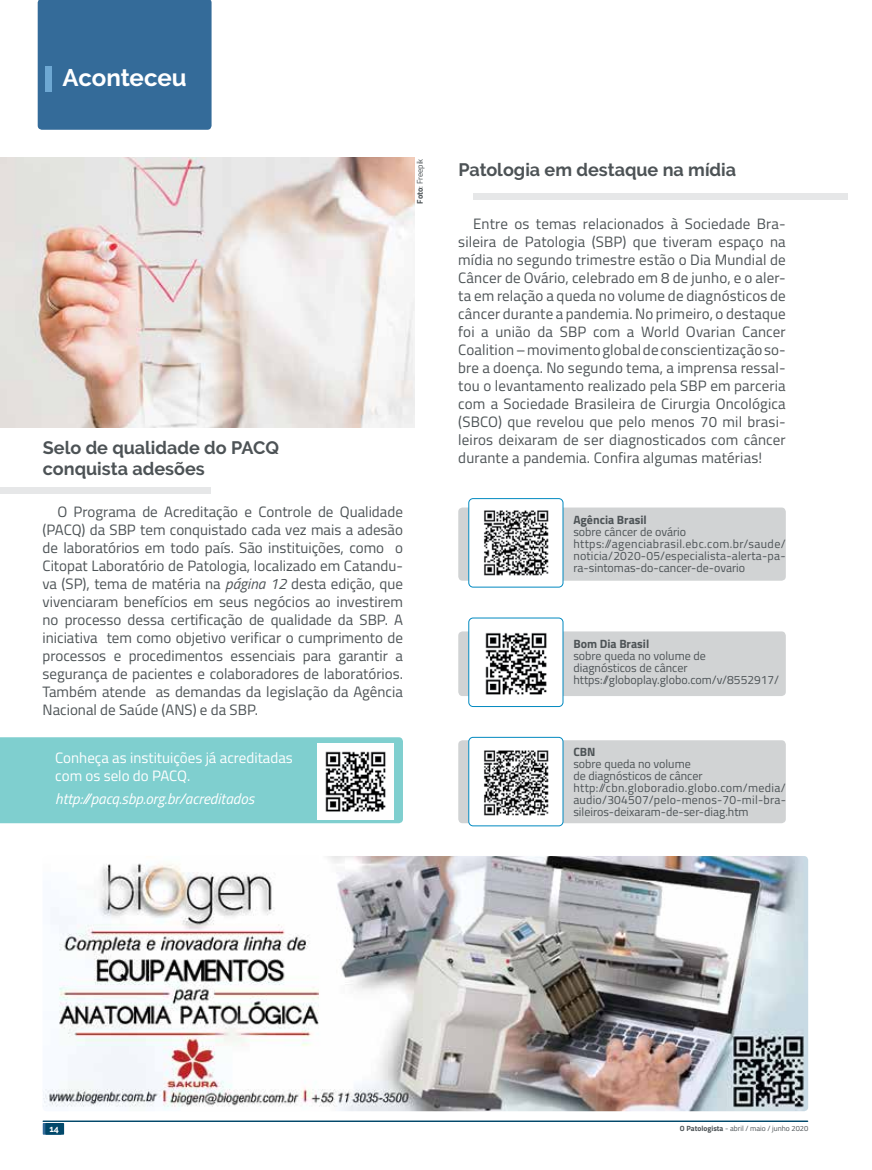
<style>
.page{position:relative;width:872px;height:1170px;background:#fff}
.page>*{position:absolute;margin:0;border:0;box-sizing:border-box;transform-origin:0 0}
.t1{font:700 24px "Raleway";letter-spacing:-.005em;color:#fff}
.t2{font:700 18px/21px "Raleway";color:#4d5356}
.t3{font:15px/18px "Titillium Web";color:#4d5356;text-align:justify}
.t4{font:15px/18px "Titillium Web";color:#fff}
.t5{font:italic 15px "Titillium Web";color:#fff}
.t6{font:12px/12px "Titillium Web";color:#4d5356}
.t7{font:700 12px "Titillium Web";color:#4d5356}
.t8{font:700 9px "Raleway";color:#fff}
.t9{font:8.25px "Titillium Web";color:#4d5356}
.t10{font:7.5px "Titillium Web";color:#4d5356}
.s1{font-weight:700}
.s2{font-style:italic}
</style>
<div class="page">
<div style="left:43px;top:1122px;width:18px;height:12px;background:#346b99"></div>
<div style="left:45px;top:1122px;width:19px;height:12px;background:#01486a"></div>
<hr style="left:43px;top:1120px;width:765px;height:1px;background:#01486a">
<div style="left:0;top:737px;width:403px;height:86px;background:#7fcfcf"></div>
<div style="left:458px;top:507px;width:328px;height:73px;background:#d1d3d4;border-radius:4px"></div>
<div style="left:458px;top:631px;width:328px;height:65px;background:#d1d3d4;border-radius:4px"></div>
<div style="left:458px;top:740px;width:328px;height:83px;background:#d1d3d4;border-radius:4px"></div>
<div style="left:0;top:487px;width:210px;height:7px;background:#e6e7e8"></div>
<div style="left:473px;top:193px;width:374px;height:7px;background:#e6e7e8"></div>
<div style="left:38px;top:0;width:173px;height:130px;background:#346b99"></div>
<img style="left:43px;top:856px;width:765px;height:255px">
<div style="left:46px;top:66px;width:6px;height:26px;background:#6ea8d3"></div>
<hr style="left:42px;top:66px;width:2px;height:26px;background:#346b99">
<img style="left:0;top:157px;width:415px;height:270px">
<div style="left:469px;top:498px;width:94px;height:89px;background:#fff;border-radius:4px"></div>
<div style="left:468px;top:498px;width:95px;height:89px;border:1px solid #0089c0;border-radius:4px"></div>
<div style="left:469px;top:618px;width:94px;height:88px;background:#fff;border-radius:4px"></div>
<div style="left:468px;top:617px;width:95px;height:89px;border:1px solid #0089c0;border-radius:4px"></div>
<div style="left:469px;top:737px;width:94px;height:88px;background:#fff;border-radius:4px"></div>
<div style="left:468px;top:737px;width:95px;height:89px;border:1px solid #0089c0;border-radius:4px"></div>
<img style="left:484px;top:510px;width:65px;height:66px">
<img style="left:485px;top:632px;width:62px;height:63px">
<img style="left:484px;top:750px;width:65px;height:66px">
<img style="left:317px;top:743px;width:76px;height:76px">
<h1 class="t1" style="left:63px;top:64px;width:126px">Aconteceu</h1>
<p class="t9" style="left:414px;top:204px;width:47px;rotate:-90deg"><span class="s1">Foto</span>: Freepik</p>
<p class="t2" style="left:43px;top:437px;width:237px">Selo de qualidade do PACQ conquista adesões</p>
<p class="t3" style="left:43px;top:502px;width:362px;text-indent:15px">O Programa de Acreditação e Controle de Qualidade (PACQ) da SBP tem conquistado cada vez mais a adesão de laboratórios em todo país. São instituições, como o Citopat Laboratório de Patologia, localizado em Catandu&shy;va (SP), tema de matéria na <span class="s2">página 12</span> desta edição, que vivenciaram benefícios em seus negócios ao investirem no processo dessa certificação de qualidade da SBP. A iniciativa tem como objetivo verificar o cumprimento de processos e procedimentos essenciais para garantir a segurança de pacientes e colaboradores de laboratórios.<br>Também atende as demandas da legislação da Agência Nacional de Saúde (ANS) e da SBP.</p>
<p class="t4" style="left:55px;top:748px;width:239px">Conheça as instituições já acreditadas com os selo do PACQ.</p>
<p class="t5" style="left:55px;top:787px;width:200px">http://pacq.sbp.org.br/acreditados</p>
<p class="t2" style="left:458px;top:160px;width:279px">Patologia em destaque na mídia</p>
<p class="t3" style="left:458px;top:214px;width:329px;text-indent:15px">Entre os temas relacionados à Sociedade Bra&shy;sileira de Patologia (SBP) que tiveram espaço na mídia no segundo trimestre estão o Dia Mundial de Câncer de Ovário, celebrado em 8 de junho, e o aler&shy;ta em relação a queda no volume de diagnósticos de câncer durante a pandemia. No primeiro, o destaque foi a união da SBP com a World Ovarian Cancer Coalition – movimento global de conscientização so&shy;bre a doença. No segundo tema, a imprensa ressal&shy;tou o levantamento realizado pela SBP em parceria com a Sociedade Brasileira de Cirurgia Oncológica (SBCO) que revelou que pelo menos 70 mil brasi&shy;leiros deixaram de ser diagnosticados com câncer durante a pandemia. Confira algumas matérias!</p>
<p class="t7" style="left:573px;top:510px;width:75px">Agência Brasil</p>
<p class="t6" style="left:573px;top:525px;width:214px">sobre câncer de ovário https://agenciabrasil.ebc.com.br/saude/ noticia/2020-05/especialista-alerta-pa&shy;ra-sintomas-do-cancer-de-ovario</p>
<p class="t7" style="left:573px;top:634px;width:77px">Bom Dia Brasil</p>
<p class="t6" style="left:573px;top:649px;width:207px">sobre queda no volume de<br>diagnósticos de câncer https://globoplay.globo.com/v/8552917/</p>
<p class="t7" style="left:573px;top:742px;width:24px">CBN</p>
<p class="t6" style="left:573px;top:756px;width:214px">sobre queda no volume<br>de diagnósticos de câncer http://cbn.globoradio.globo.com/media/ audio/304507/pelo-menos-70-mil-bra&shy;sileiros-deixaram-de-ser-diag.htm</p>
<p class="t8" style="left:49px;top:1123px;width:11px">14</p>
<p class="t10" style="left:680px;top:1123px;width:130px"><span class="s1">O Patologista</span> - abril / maio / junho 2020</p>
</div>
